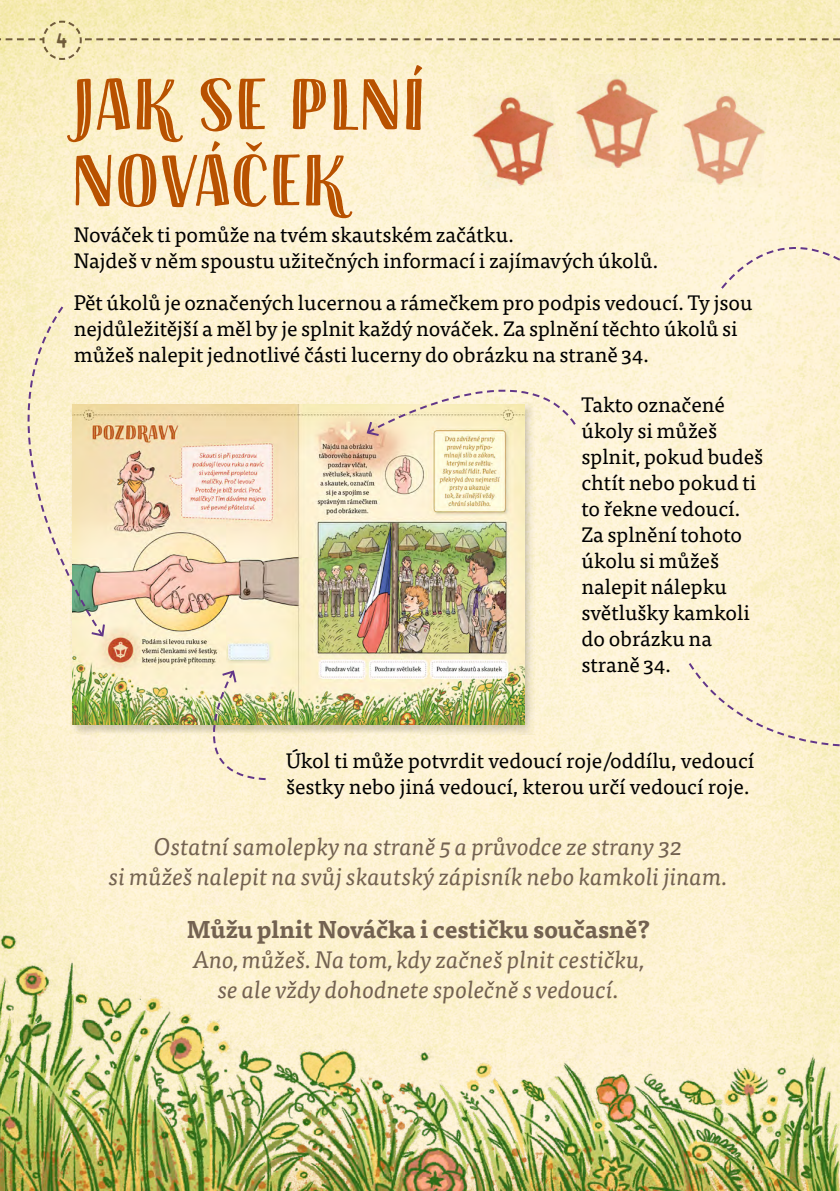
<style>
.page{position:relative;width:840px;height:1191px;background:#fff}
.page>*{position:absolute;margin:0;border:0;box-sizing:border-box;transform-origin:0 0}
.HED___oddíl{font:72px/76px "Sofa Sans Hand Bk DP Line";color:#b85100}
.POZN___mini{font:italic 24px/30px "Tisa Pro";color:#736251;text-align:center}
.TXT___text_odstavcov{font:21px/26px "Tisa Pro";color:#000}
.BLANK_text{font:21px/26px "Tisa Pro";color:#000}
.t1{font:20px "Mr Dodo Regular Rounded";color:#736251}
.s1{font-weight:700;font-style:normal}
</style>
<div class="page">
<img style="left:0;top:0;width:839px;height:871px">
<img style="left:0;top:871px;width:839px;height:320px">
<div style="left:70px;top:402px;width:464px;height:333px;background:#000;opacity:.2"></div>
<img style="left:72px;top:404px;width:451px;height:320px">
<img style="left:467px;top:86px;width:96px;height:105px">
<img style="left:574px;top:73px;width:86px;height:96px">
<img style="left:677px;top:87px;width:91px;height:101px">
<img style="left:173px;top:669px;width:94px;height:112px">
<svg style="left:686px;top:661px;width:153px;height:103px;background:#f9eece"></svg>
<svg style="left:718px;top:198px;width:121px;height:93px;background:#fbf0d4"></svg>
<svg style="left:365px;top:344px;width:212px;height:93px;background:#f8edcf"></svg>
<svg style="left:0;top:304px;width:106px;height:334px;background:#f3e8c3"></svg>
<svg style="left:0;top:20px;width:839px;height:41px;background:#f4e9bc"></svg>
<p class="t1" style="left:56px;top:28px;width:13px">4</p>
<p class="HED___oddíl" style="left:72px;top:74px;width:356px">JAK SE PLNÍ<br>NOVÁČEK</p>
<p class="TXT___text_odstavcov" style="left:74px;top:220px;width:582px">Nováček ti pomůže na tvém skautském začátku.<br>Najdeš v něm spoustu užitečných informací i zajímavých úkolů.</p>
<p class="TXT___text_odstavcov" style="left:74px;top:288px;width:680px">Pět úkolů je označených lucernou a rámečkem pro podpis vedoucí. Ty jsou nejdůležitější a měl by je splnit každý nováček. Za splnění těchto úkolů si můžeš nalepit jednotlivé části lucerny do obrázku na straně 34.</p>
<p class="TXT___text_odstavcov" style="left:581px;top:390px;width:183px">Takto označené úkoly si můžeš splnit, pokud budeš chtít nebo pokud ti to řekne vedoucí.<br>Za splnění tohoto úkolu si můžeš nalepit nálepku světlušky kamkoli do obrázku na straně 34.</p>
<p class="BLANK_text" style="left:286px;top:746px;width:469px">Úkol ti může potvrdit vedoucí roje/oddílu, vedoucí šestky nebo jiná vedoucí, kterou určí vedoucí roje.</p>
<p class="POZN___mini" style="left:109px;top:830px;width:619px">Ostatní samolepky na straně 5 a průvodce ze strany 32<br>si můžeš nalepit na svůj skautský zápisník nebo kamkoli jinam.</p>
<p class="POZN___mini" style="left:186px;top:912px;width:465px"><span class="s1">Můžu plnit Nováčka i cestičku současně?<br></span>Ano, můžeš. Na tom, kdy začneš plnit cestičku, se ale vždy dohodnete společně s vedoucí.</p>
</div>
